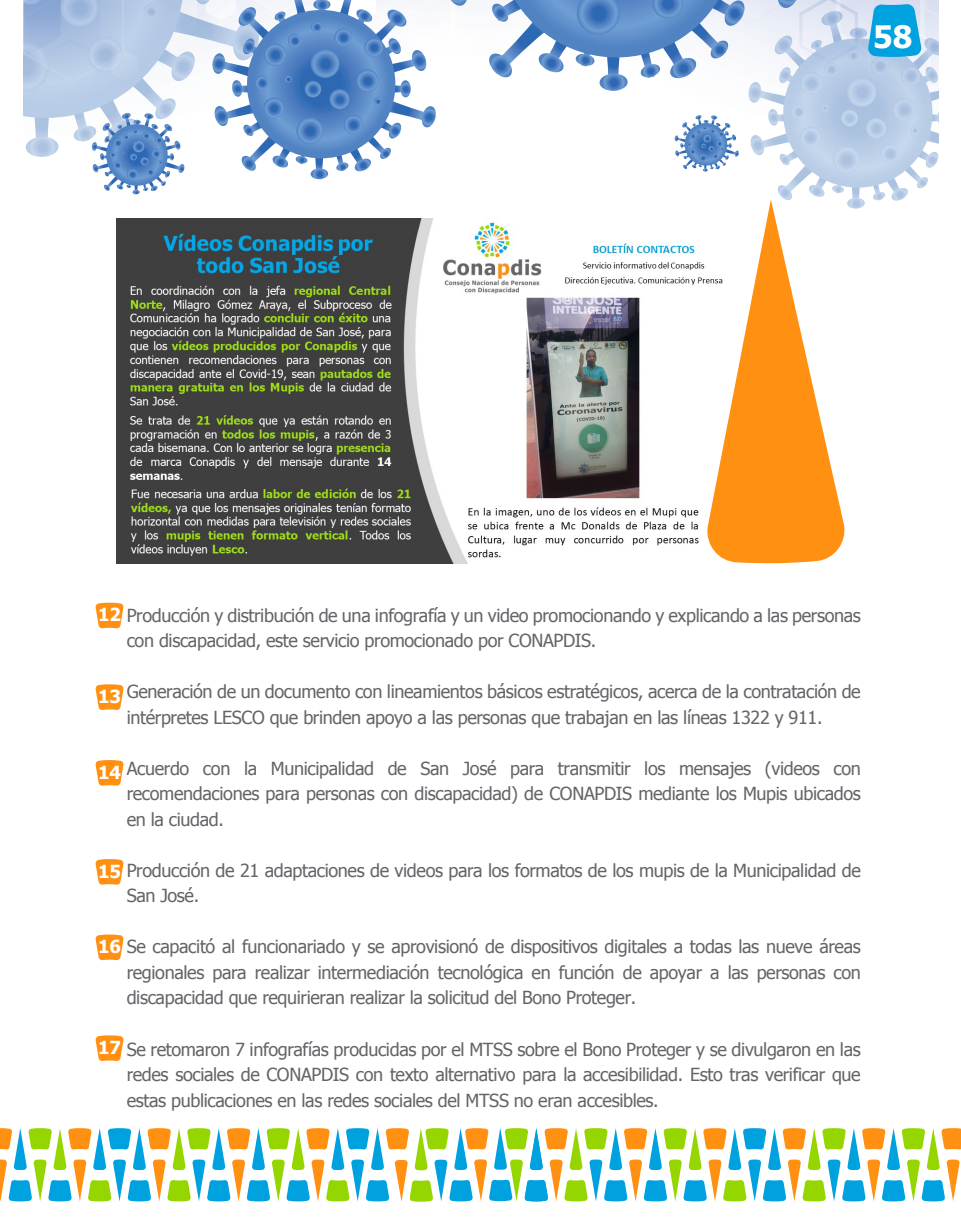
<style>
.page{position:relative;width:961px;height:1231px;background:#fff}
.page>*{position:absolute;margin:0;border:0;box-sizing:border-box;transform-origin:0 0}
.t1{font:700 30.75px "Tahoma";color:#fff}
.t2{font:18px/25.5px "Tahoma";letter-spacing:-.02em;color:#646569}
.t3{font:700 18px "Tahoma";color:#fff}
.s1{font-weight:700;color:#fff}
</style>
<div class="page">
<svg style="left:847px;top:198px;width:17px;height:11px"></svg>
<svg style="left:0;top:1128px;width:961px;height:73px"></svg>
<svg style="left:23px;top:0;width:915px;height:207px"></svg>
<svg style="left:95px;top:684px;width:29px;height:26px"></svg>
<svg style="left:95px;top:602px;width:29px;height:26px"></svg>
<svg style="left:95px;top:760px;width:29px;height:26px"></svg>
<svg style="left:95px;top:859px;width:29px;height:26px"></svg>
<svg style="left:95px;top:934px;width:29px;height:26px"></svg>
<svg style="left:95px;top:1035px;width:29px;height:26px"></svg>
<img style="left:116px;top:218px;width:589px;height:345px">
<svg style="left:705px;top:199px;width:142px;height:364px;fill:#ff9012"></svg>
<h1 class="t1" style="left:873px;top:15px;width:41px">58</h1>
<p class="t2" style="left:127px;top:601px;width:735px;text-indent:-28px"><span class="s1">12</span> Producción y distribución de una infografía y un video promocionando y explicando a las personas con discapacidad, este servicio promocionado por CONAPDIS.</p>
<p class="t2" style="left:127px;top:678px;width:735px">Generación de un documento con lineamientos básicos estratégicos, acerca de la contratación de intérpretes LESCO que brinden apoyo a las personas que trabajan en las líneas 1322 y 911.</p>
<p class="t2" style="left:127px;top:754px;width:735px;text-align:justify">Acuerdo con la Municipalidad de San José para transmitir los mensajes (videos con recomendaciones para personas con discapacidad) de CONAPDIS mediante los Mupis ubicados en la ciudad.</p>
<p class="t2" style="left:127px;top:856px;width:735px;text-indent:-28px"><span class="s1">15</span> Producción de 21 adaptaciones de videos para los formatos de los mupis de la Municipalidad de<br>San José.</p>
<p class="t2" style="left:127px;top:933px;width:735px;text-align:justify;text-indent:-28px"><span class="s1">16</span> Se capacitó al funcionariado y se aprovisionó de dispositivos digitales a todas las nueve áreas regionales para realizar intermediación tecnológica en función de apoyar a las personas con discapacidad que requirieran realizar la solicitud del Bono Proteger.</p>
<p class="t2" style="left:127px;top:1035px;width:735px;text-align:justify;text-indent:-28px"><span class="s1">17</span> Se retomaron 7 infografías producidas por el MTSS sobre el Bono Proteger y se divulgaron en las redes sociales de CONAPDIS con texto alternativo para la accesibilidad. Esto tras verificar que estas publicaciones en las redes sociales del MTSS no eran accesibles.</p>
<p class="t3" style="left:98px;top:684px;width:24px">13</p>
<p class="t3" style="left:98px;top:759px;width:24px">14</p>
</div>
